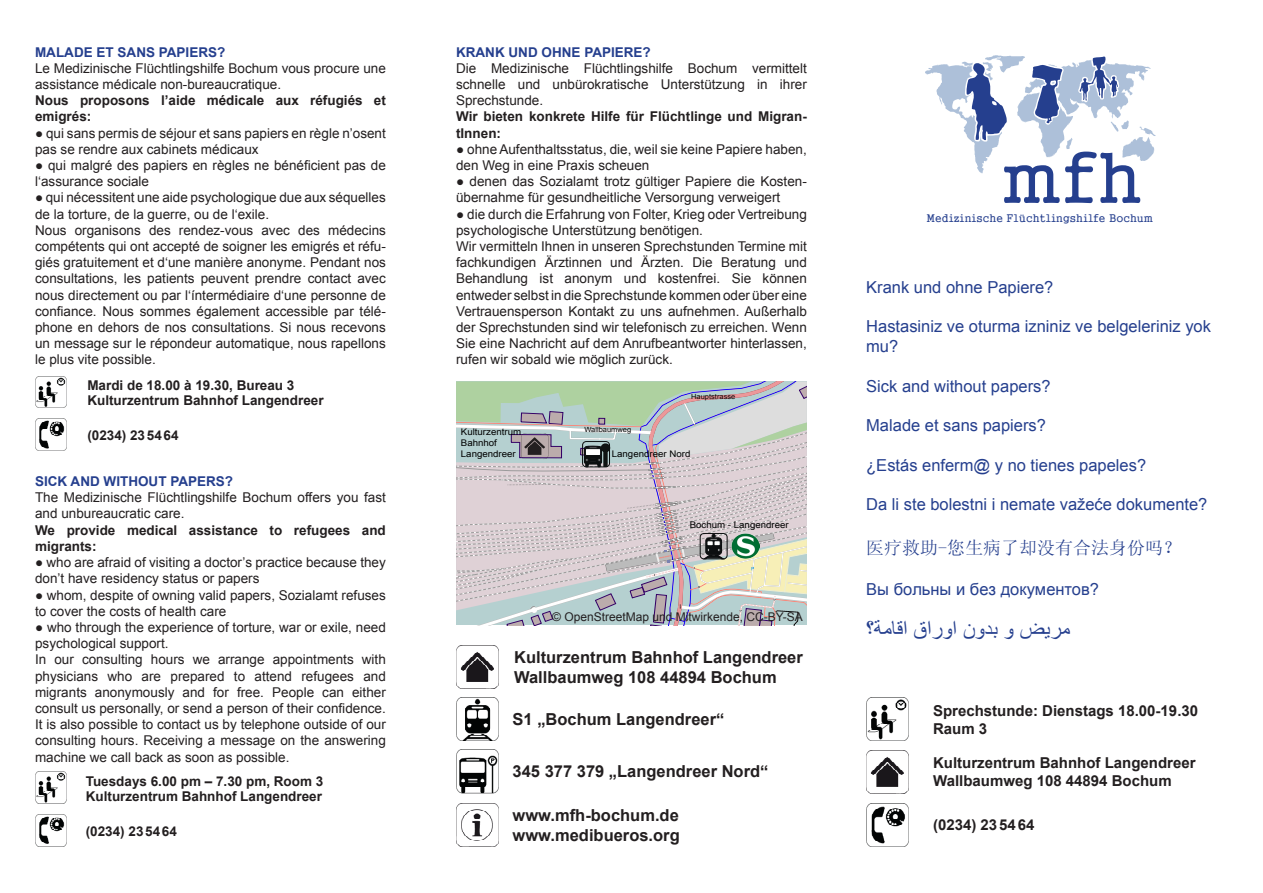
<style>
.page{position:relative;width:1263px;height:893px;background:#fff}
.page>*{position:absolute;margin:0;border:0;box-sizing:border-box;transform-origin:0 0}
.t1{font:69.9px "Gungsuh";color:#253f8e}
.t2{font:22.5px "Arial";color:#253f8e}
.t3{font:18px "Sim Sun";color:#253f8e}
.t4{font:16.5px/19.8px "Arial";color:#253f8e}
.t5{font:700 16.5px "Arial";color:#231f20}
.t6{font:700 15px "Arial";color:#231f20}
.t7{font:13.5px/16.2px "Arial";color:#231f20}
.t8{font:700 13.5px/16.2px "Arial";color:#231f20}
.t9{font:700 13.5px "Arial";color:#253f8e}
.t10{font:12px "Arial";color:#231f20}
.t11{font:10.8px "Gungsuh";color:#253f8e}
.t12{font:9.15px/10.9px "Arial";color:#000;scale:1.06 1}
.t13{font:7.05px "Arial";color:#000;scale:1.06 1}
</style>
<div class="page">
<img style="left:35px;top:376px;width:32px;height:32px">
<img style="left:35px;top:419px;width:32px;height:32px">
<img style="left:35px;top:771px;width:32px;height:32px">
<img style="left:35px;top:814px;width:32px;height:32px">
<img style="left:456px;top:804px;width:43px;height:42px">
<img style="left:456px;top:750px;width:43px;height:43px">
<img style="left:456px;top:698px;width:43px;height:42px">
<img style="left:456px;top:646px;width:43px;height:42px">
<img style="left:866px;top:804px;width:43px;height:42px">
<img style="left:866px;top:750px;width:43px;height:43px">
<img style="left:866px;top:698px;width:43px;height:42px">
<svg style="left:456px;top:381px;width:351px;height:245px;background:#c6c7c5"></svg>
<svg style="left:925px;top:55px;width:231px;height:118px"></svg>
<p class="t9" style="left:35px;top:43px;width:192px">MALADE ET SANS PAPIERS?</p>
<p class="t7" style="left:35px;top:60px;width:352px">Le Medizinische Flüchtlingshilfe Bochum vous procure une assistance médicale non-bureaucratique.</p>
<p class="t8" style="left:35px;top:93px;width:352px">Nous proposons l’aide médicale aux réfugiés et emigrés:</p>
<p class="t7" style="left:35px;top:125px;width:352px">● qui sans permis de séjour et sans papiers en règle n’osent pas se rendre aux cabinets médicaux</p>
<p class="t7" style="left:35px;top:157px;width:352px">● qui malgré des papiers en règles ne bénéficient pas de l‘assurance sociale</p>
<p class="t7" style="left:35px;top:190px;width:352px">● qui nécessitent une aide psychologique due aux séquelles de la torture, de la guerre, ou de l‘exile.</p>
<p class="t7" style="left:35px;top:222px;width:352px;text-align:justify">Nous organisons des rendez-vous avec des médecins compétents qui ont accepté de soigner les emigrés et réfu&shy;giés gratuitement et d‘une manière anonyme. Pendant nos consultations, les patients peuvent prendre contact avec nous directement ou par l‘íntermédiaire d‘une personne de confiance. Nous sommes également accessible par télé&shy;phone en dehors de nos consultations. Si nous recevons un message sur le répondeur automatique, nous rapellons le plus vite possible.</p>
<p class="t8" style="left:87px;top:378px;width:209px">Mardi de 18.00 à 19.30, Bureau 3</p>
<p class="t8" style="left:87px;top:393px;width:238px">Kulturzentrum Bahnhof Langendreer</p>
<p class="t8" style="left:87px;top:428px;width:93px">(0234) 235464</p>
<p class="t9" style="left:35px;top:472px;width:199px">SICK AND WITHOUT PAPERS?</p>
<p class="t7" style="left:35px;top:490px;width:352px">The Medizinische Flüchtlingshilfe Bochum offers you fast and unbureaucratic care.</p>
<p class="t8" style="left:35px;top:522px;width:352px">We provide medical assistance to refugees and migrants:</p>
<p class="t7" style="left:35px;top:554px;width:352px">● who are afraid of visiting a doctor’s practice because they don’t have residency status or papers</p>
<p class="t7" style="left:35px;top:587px;width:352px">● whom, despite of owning valid papers, Sozialamt refuses to cover the costs of health care</p>
<p class="t7" style="left:35px;top:619px;width:352px">● who through the experience of torture, war or exile, need psychological support.</p>
<p class="t7" style="left:35px;top:652px;width:352px;text-align:justify">In our consulting hours we arrange appointments with physicians who are prepared to attend refugees and migrants anonymously and for free. People can either consult us personally, or send a person of their confidence.<br>It is also possible to contact us by telephone outside of our consulting hours. Receiving a message on the answering machine we call back as soon as possible.</p>
<p class="t8" style="left:86px;top:773px;width:239px">Tuesdays 6.00 pm – 7.30 pm, Room 3</p>
<p class="t8" style="left:86px;top:788px;width:238px">Kulturzentrum Bahnhof Langendreer</p>
<p class="t8" style="left:86px;top:823px;width:93px">(0234) 235464</p>
<p class="t9" style="left:456px;top:43px;width:196px">KRANK UND OHNE PAPIERE?</p>
<p class="t7" style="left:456px;top:60px;width:352px;text-align:justify">Die Medizinische Flüchtlingshilfe Bochum vermittelt schnelle und unbürokratische Unterstützung in ihrer Sprechstunde.</p>
<p class="t8" style="left:456px;top:109px;width:352px">Wir bieten konkrete Hilfe für Flüchtlinge und Migran&shy;tInnen:</p>
<p class="t7" style="left:456px;top:141px;width:352px">● ohne Aufenthaltsstatus, die, weil sie keine Papiere haben, den Weg in eine Praxis scheuen</p>
<p class="t7" style="left:456px;top:174px;width:352px">● denen das Sozialamt trotz gültiger Papiere die Kosten&shy;übernahme für gesundheitliche Versorgung verweigert</p>
<p class="t7" style="left:456px;top:206px;width:352px">● die durch die Erfahrung von Folter, Krieg oder Vertreibung</p>
<p class="t7" style="left:456px;top:222px;width:248px">psychologische Unterstützung benötigen.</p>
<p class="t7" style="left:456px;top:238px;width:352px">Wir vermitteln Ihnen in unseren Sprechstunden Termine mit</p>
<p class="t7" style="left:456px;top:255px;width:352px;text-align:justify">fachkundigen Ärztinnen und Ärzten. Die Beratung und Behandlung ist anonym und kostenfrei. Sie können entweder selbst in die Sprechstunde kommen oder über eine Vertrauensperson Kontakt zu uns aufnehmen. Außerhalb der Sprechstunden sind wir telefonisch zu erreichen. Wenn Sie eine Nachricht auf dem Anrufbeantworter hinterlassen, rufen wir sobald wie möglich zurück.</p>
<p class="t12" style="left:461px;top:426px;width:58px">Kulturzentrum<br>Bahnhof<br>Langendreer</p>
<p class="t13" style="left:584px;top:425px;width:46px">Wallbaumweg</p>
<p class="t13" style="left:691px;top:392px;width:43px">Hauptstrasse</p>
<p class="t12" style="left:612px;top:448px;width:76px">Langendreer Nord</p>
<p class="t12" style="left:690px;top:520px;width:95px">Bochum - Langendreer</p>
<p class="t10" style="left:552px;top:609px;width:252px">© OpenStreetMap und Mitwirkende, CC-BY-SA</p>
<p class="t5" style="left:514px;top:646px;width:290px">Kulturzentrum Bahnhof Langendreer</p>
<p class="t5" style="left:514px;top:666px;width:264px">Wallbaumweg 108 44894 Bochum</p>
<p class="t5" style="left:513px;top:708px;width:213px">S1 „Bochum Langendreer“</p>
<p class="t5" style="left:513px;top:761px;width:257px">345 377 379 „Langendreer Nord“</p>
<p class="t5" style="left:513px;top:804px;width:168px">www.mfh-bochum.de</p>
<p class="t5" style="left:513px;top:824px;width:169px">www.medibueros.org</p>
<p class="t1" style="left:1001px;top:143px;width:143px">mfh</p>
<p class="t11" style="left:926px;top:213px;width:228px">Medizinische Flüchtlingshilfe Bochum</p>
<p class="t4" style="left:866px;top:277px;width:189px">Krank und ohne Papiere?</p>
<p class="t4" style="left:866px;top:317px;width:346px">Hastasiniz ve oturma izniniz ve belgeleriniz yok mu?</p>
<p class="t4" style="left:866px;top:376px;width:186px">Sick and without papers?</p>
<p class="t4" style="left:866px;top:416px;width:181px">Malade et sans papiers?</p>
<p class="t4" style="left:866px;top:455px;width:281px">¿Estás enferm@ y no tienes papeles?</p>
<p class="t4" style="left:866px;top:495px;width:343px">Da li ste bolestni i nemate važeće dokumente?</p>
<p class="t3" style="left:866px;top:538px;width:316px">医疗救助-您生病了却没有合法身份吗？</p>
<p class="t4" style="left:866px;top:580px;width:234px">Вы бoльны и бeз дoкумeнтов?</p>
<p class="t2" style="left:866px;top:614px;width:204px">ضوبدوناوراقا ق امة؟ مري</p>
<p class="t6" style="left:933px;top:700px;width:267px">Sprechstunde: Dienstags 18.00-19.30</p>
<p class="t6" style="left:933px;top:718px;width:56px">Raum 3</p>
<p class="t6" style="left:933px;top:753px;width:264px">Kulturzentrum Bahnhof Langendreer</p>
<p class="t6" style="left:933px;top:771px;width:240px">Wallbaumweg 108 44894 Bochum</p>
<p class="t6" style="left:933px;top:815px;width:103px">(0234) 235464</p>
</div>
